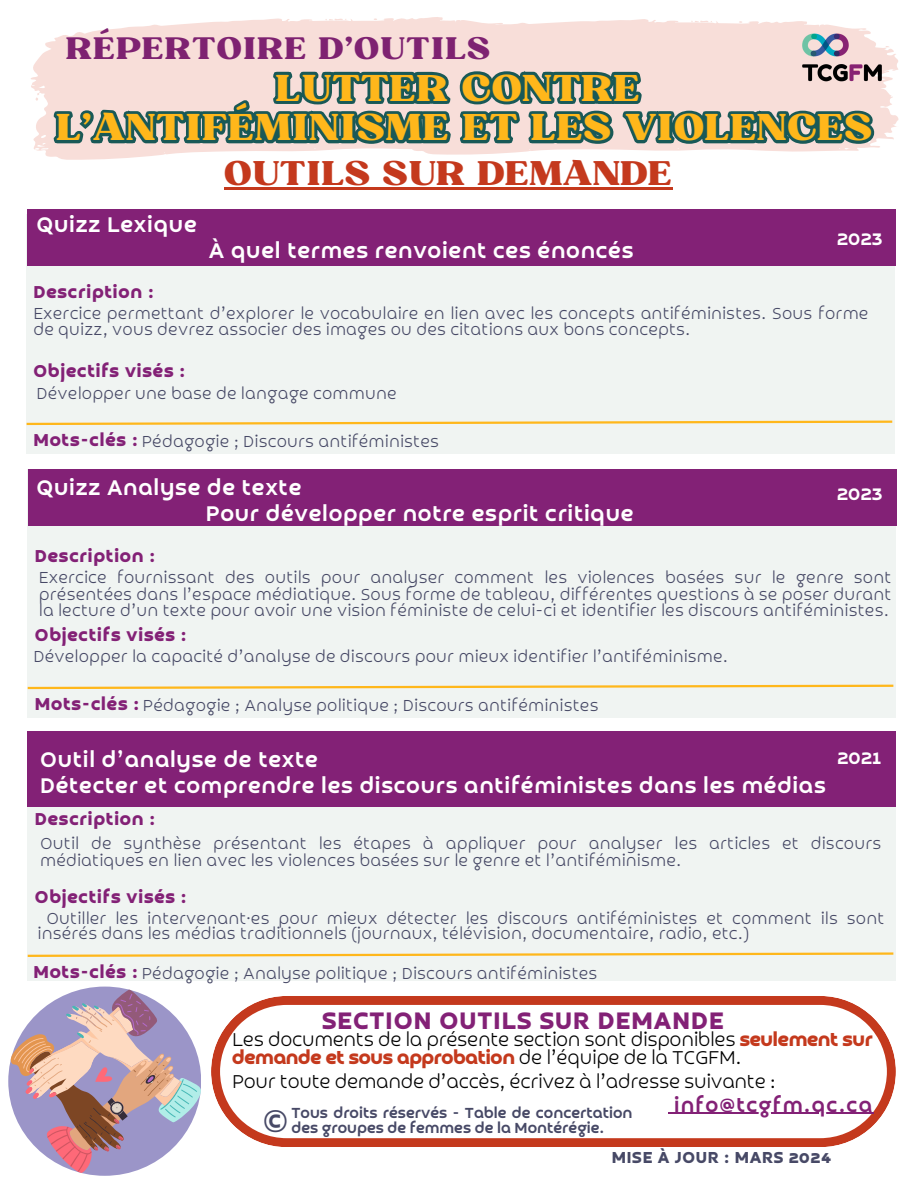
<style>
.page{position:relative;width:918px;height:1188px;background:#fff}
.page>*{position:absolute;margin:0;border:0;box-sizing:border-box;transform-origin:0 0}
.t1{font:43.5px "Croogla 4 F";color:#474966}
.t2{font:36px/39.3px "Bugaki";letter-spacing:.01em;color:#ffb71b;text-align:center}
.t3{font:33px "Bugaki";color:#c4391d}
.t4{font:30px "Bugaki";letter-spacing:.025em;color:#7e2271}
.t5{font:700 27px "Croogla 4 F";letter-spacing:.04em;color:#832176}
.t6{font:24px/25.8px "Croogla 4 F";letter-spacing:.03em;color:#fff}
.t7{font:22.5px "Croogla 4 F";letter-spacing:.055em;color:#832176}
.t8{font:200 21px/18px "Croogla 4 F";letter-spacing:-.015em;color:#000}
.t9{font:21px "Croogla 4 F";color:#fff}
.t10{font:700 19.5px "Croogla 4 F";letter-spacing:.04em;color:#832176}
.t11{font:200 18px/16.8px "Croogla 4 F";letter-spacing:.01em;color:#474966}
.t12{font:700 18px "Croogla 4 F";letter-spacing:.04em;color:#474966}
.t13{font:16.5px "Croogla 4 F";color:#474966}
.s1{font-weight:700;font-size:19.5px;color:#832176}
.s2{font-weight:700;color:#c4391d}
</style>
<div class="page">
<div style="left:27px;top:215px;width:868px;height:238px;background:#f0f4f2"></div>
<div style="left:28px;top:210px;width:868px;height:56px;background:#832176"></div>
<svg style="left:26px;top:419px;width:867px;height:7px"></svg>
<div style="left:28px;top:469px;width:868px;height:249px;background:#f0f4f2"></div>
<div style="left:28px;top:469px;width:868px;height:56px;background:#832176"></div>
<svg style="left:27px;top:683px;width:867px;height:7px"></svg>
<div style="left:28px;top:731px;width:868px;height:249px;background:#f0f4f2"></div>
<div style="left:28px;top:731px;width:868px;height:76px;background:#832176"></div>
<svg style="left:27px;top:951px;width:867px;height:7px"></svg>
<svg style="left:8px;top:986px;width:193px;height:190px"></svg>
<svg style="left:211px;top:996px;width:685px;height:151px"></svg>
<hr style="left:674px;top:1113px;width:199px;height:1px;background:#832176">
<svg style="left:540px;top:19px;width:359px;height:129px;fill:#f8ded9"></svg>
<svg style="left:887px;top:69px;width:9px;height:3px"></svg>
<svg style="left:691px;top:20px;width:26px;height:3px"></svg>
<svg style="left:31px;top:17px;width:509px;height:140px;fill:#f8ded9"></svg>
<svg style="left:35px;top:97px;width:3px;height:4px"></svg>
<svg style="left:325px;top:17px;width:26px;height:4px"></svg>
<svg style="left:268px;top:61px;width:379px;height:29px"></svg>
<svg style="left:49px;top:90px;width:830px;height:364px"></svg>
<img style="left:801px;top:29px;width:86px;height:59px">
<h5 class="t4" style="left:66px;top:30px;width:426px">RÉPERTOIRE D’OUTILS</h5>
<p class="t2" style="left:56px;top:70px;width:818px">LUTTER CONTRE<br>L’ANTIFÉMINISME ET LES VIOLENCES</p>
<p class="t6" style="left:37px;top:213px;width:162px">Quizz Lexique</p>
<h2 class="t10" style="left:33px;top:283px;width:122px">Description :</h2>
<h5 class="t3" style="left:224px;top:153px;width:450px">OUTILS SUR DEMANDE</h5>
<p class="t6" style="left:209px;top:239px;width:426px">À quel termes renvoient ces énoncés</p>
<h4 class="t9" style="left:837px;top:229px;width:47px">2023</h4>
<p class="t11" style="left:33px;top:306px;width:837px">Exercice permettant d’explorer le vocabulaire en lien avec les concepts antiféministes. Sous forme de quizz, vous devrez associer des images ou des citations aux bons concepts.</p>
<p class="t10" style="left:33px;top:362px;width:153px">Objectifs visés :</p>
<h1 class="t11" style="left:37px;top:386px;width:362px">Développer une base de langage commune</h1>
<p class="t11" style="left:33px;top:434px;width:407px"><span class="s1">Mots-clés :</span> Pédagogie ; Discours antiféministes</p>
<h5 class="t6" style="left:206px;top:476px;width:429px;text-indent:-169px">Quizz Analyse de texte<br>Pour développer notre esprit critique</h5>
<p class="t9" style="left:837px;top:485px;width:47px">2023</p>
<p class="t10" style="left:35px;top:548px;width:122px">Description :</p>
<p class="t11" style="left:39px;top:570px;width:854px;text-align:justify">Exercice fournissant des outils pour analyser comment les violences basées sur le genre sont présentées dans l’espace médiatique. Sous forme de tableau, différentes questions à se poser durant la lecture d’un texte pour avoir une vision féministe de celui-ci et identifier les discours antiféministes.</p>
<p class="t10" style="left:35px;top:626px;width:153px">Objectifs visés :</p>
<p class="t11" style="left:33px;top:649px;width:696px">Développer la capacité d’analyse de discours pour mieux identifier l’antiféminisme.</p>
<h5 class="t11" style="left:35px;top:698px;width:565px"><span class="s1">Mots-clés :</span> Pédagogie ; Analyse politique ; Discours antiféministes</h5>
<h5 class="t6" style="left:40px;top:748px;width:787px">Outil d’analyse de texte<br>Détecter et comprendre les discours antiféministes dans les médias</h5>
<p class="t9" style="left:838px;top:748px;width:45px">2021</p>
<h4 class="t10" style="left:35px;top:810px;width:122px">Description :</h4>
<h5 class="t11" style="left:40px;top:836px;width:843px">Outil de synthèse présentant les étapes à appliquer pour analyser les articles et discours médiatiques en lien avec les violences basées sur le genre et l’antiféminisme.</h5>
<p class="t11" style="left:38px;top:911px;width:848px;line-height:15.8px;text-indent:9px">Outiller les intervenant·es pour mieux détecter les discours antiféministes et comment ils sont insérés dans les médias traditionnels (journaux, télévision, documentaire, radio, etc.)</p>
<p class="t10" style="left:35px;top:888px;width:153px">Objectifs visés :</p>
<h5 class="t11" style="left:33px;top:966px;width:566px"><span class="s1">Mots-clés :</span> Pédagogie ; Analyse politique ; Discours antiféministes</h5>
<p class="t5" style="left:322px;top:1009px;width:403px">SECTION OUTILS SUR DEMANDE</p>
<p class="t8" style="left:232px;top:1032px;width:642px">Les documents de la présente section sont disponibles <span class="s2">seulement sur demande et sous approbation</span> de l’équipe de la TCGFM.</p>
<p class="t13" style="left:292px;top:1106px;width:342px">Tous droits réservés - Table de concertation</p>
<p class="t8" style="left:232px;top:1073px;width:545px">Pour toute demande d’accès, écrivez à l’adresse suivante :</p>
<h5 class="t7" style="left:674px;top:1095px;width:200px">info@tcgfm.qc.ca</h5>
<h4 class="t1" style="left:263px;top:1099px;width:26px">©</h4>
<p class="t13" style="left:292px;top:1120px;width:314px">des groupes de femmes de la Montérégie.</p>
<p class="t12" style="left:612px;top:1149px;width:221px">MISE À JOUR : MARS 2024</p>
</div>
